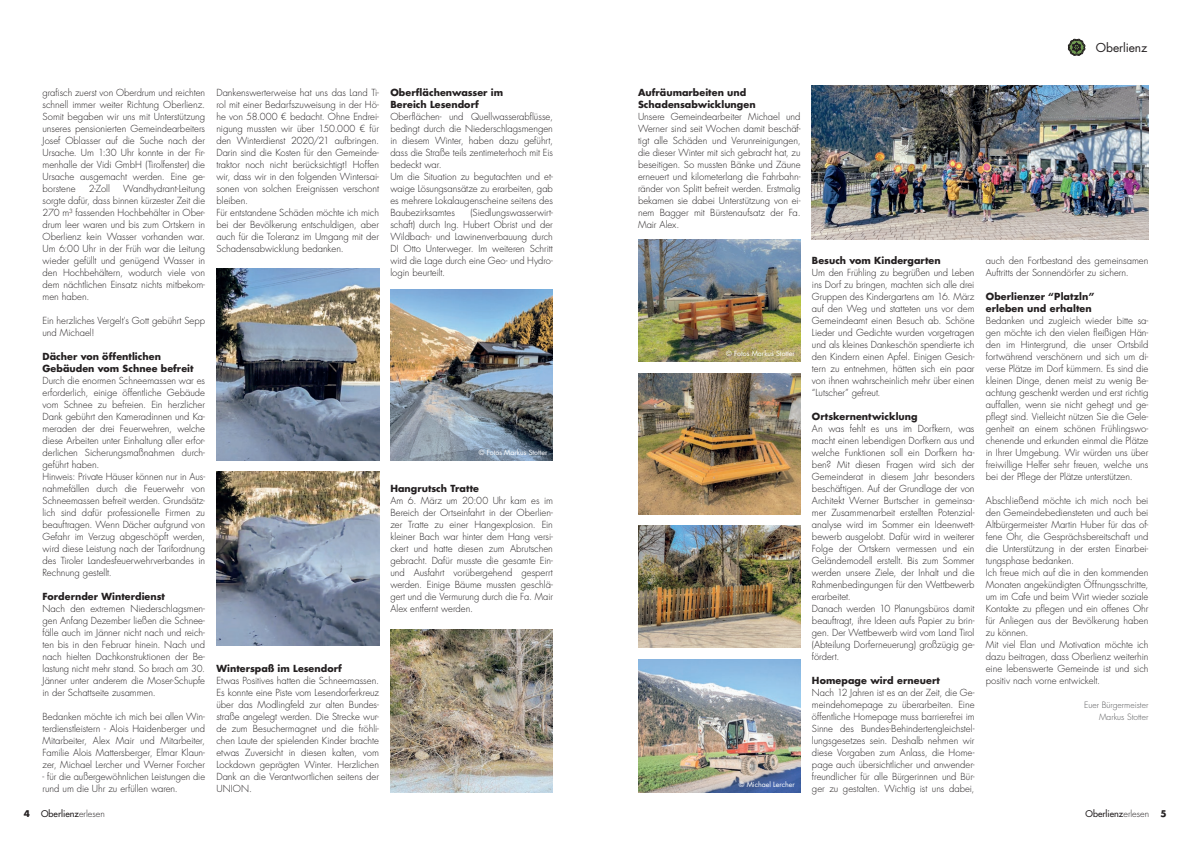
<style>
.page{position:relative;width:1191px;height:842px;background:#fff}
.page>*{position:absolute;margin:0;border:0;box-sizing:border-box;transform-origin:0 0}
.t1{font:12px "Futura LT Pro";letter-spacing:-.005em;color:#231f20}
.t2{font:300 9.5px/12px "Futura LT Pro";color:#231f20;text-align:justify}
.t3{font:700 9.5px/12px "Futura LT Pro";letter-spacing:.005em;color:#231f20}
.t4{font:500 9px "Futura LT Pro";color:#231f20}
.t5{font:300 8.5px/12px "Futura LT Pro";color:#57585a;text-align:right}
.t6{font:7px "Futura LT Pro";color:#fff}
.s1{font-weight:700}
.s2{font-weight:300}
</style>
<div class="page">
<svg style="left:1067px;top:38px;width:18px;height:18px"></svg>
<img style="left:216px;top:471px;width:163px;height:175px">
<img style="left:216px;top:269px;width:163px;height:191px">
<img style="left:390px;top:290px;width:163px;height:170px">
<img style="left:390px;top:629px;width:163px;height:163px">
<img style="left:638px;top:373px;width:162px;height:141px">
<img style="left:638px;top:526px;width:162px;height:122px">
<img style="left:638px;top:240px;width:162px;height:122px">
<img style="left:812px;top:85px;width:336px;height:155px">
<img style="left:638px;top:659px;width:162px;height:133px">
<p class="t2" style="left:43px;top:87px;width:164px">grafisch zuerst von Oberdrum und reichten schnell immer weiter Richtung Oberlienz.<br>Somit begaben wir uns mit Unterstützung unseres pensionierten Gemeindearbeiters Josef Oblasser auf die Suche nach der Ursache. Um 1:30 Uhr konnte in der Fir&shy;menhalle der Vidi GmbH (Tirolfenster) die Ursache ausgemacht werden. Eine ge&shy;borstene</p>
<p class="t2" style="left:43px;top:183px;width:164px;text-indent:81px">Wandhydrant-Leitung sorgte dafür, dass binnen kürzester Zeit die 270 m³ fassenden Hochbehälter in Ober&shy;drum leer waren und bis zum Ortskern in Oberlienz kein Wasser vorhanden war.<br>Um 6:00 Uhr in der Früh war die Leitung wieder gefüllt und genügend Wasser in den Hochbehältern, wodurch viele von dem nächtlichen Einsatz nichts mitbekom&shy;men haben.</p>
<p class="t2" style="left:43px;top:315px;width:164px">Ein herzliches Vergelt's Gott gebührt Sepp und Michael!</p>
<p class="t3" style="left:43px;top:350px;width:152px">Dächer von öffentlichen<br>Gebäuden vom Schnee befreit</p>
<p class="t2" style="left:43px;top:375px;width:164px;text-align:left">Durch die enormen Schneemassen war es erforderlich, einige öffentliche Gebäude vom Schnee zu befreien. Ein herzlicher Dank gebührt den Kameradinnen und Ka&shy;meraden der drei Feuerwehren, welche diese Arbeiten unter Einhaltung aller erfor&shy;derlichen Sicherungsmaßnahmen durch&shy;geführt haben.<br>Hinweis: Private Häuser können nur in Aus&shy;nahmefällen durch die Feuerwehr von Schneemassen befreit werden. Grundsätz&shy;lich sind dafür professionelle Firmen zu beauftragen. Wenn Dächer aufgrund von Gefahr im Verzug abgeschöpft werden, wird diese Leistung nach der Tarifordnung des Tiroler Landesfeuerwehrverbandes in Rechnung gestellt.</p>
<p class="t3" style="left:43px;top:590px;width:124px">Fordernder Winterdienst</p>
<p class="t2" style="left:43px;top:603px;width:164px">Nach den extremen Niederschlagsmen&shy;gen Anfang Dezember ließen die Schnee&shy;fälle auch im Jänner nicht nach und reich&shy;ten bis in den Februar hinein. Nach und nach hielten Dachkonstruktionen der Be&shy;lastung nicht mehr stand. So brach am 30.<br>Jänner unter anderem die Moser-Schupfe in der Schattseite zusammen.</p>
<p class="t2" style="left:43px;top:711px;width:164px">Bedanken möchte ich mich bei allen Win&shy;terdienstleistern - Alois Haidenberger und Mitarbeiter, Alex Mair und Mitarbeiter, Familie Alois Mattersberger, Elmar Klaun&shy;zer, Michael Lercher und Werner Forcher</p>
<p class="t2" style="left:43px;top:771px;width:164px">- für die außergewöhnlichen Leistungen die rund um die Uhr zu erfüllen waren.</p>
<p class="t2" style="left:89px;top:183px;width:23px">2-Zoll</p>
<p class="t2" style="left:216px;top:87px;width:164px;text-align:left">Dankenswerterweise hat uns das Land Ti&shy;rol mit einer Bedarfszuweisung in der Hö&shy;he von 58.000 € bedacht. Ohne Endrei&shy;nigung mussten wir über 150.000 € für den Winterdienst 2020/21 aufbringen.<br>Darin sind die Kosten für den Gemeinde&shy;traktor noch nicht berücksichtigt! Hoffen wir, dass wir in den folgenden Wintersai&shy;sonen von solchen Ereignissen verschont bleiben.<br>Für entstandene Schäden möchte ich mich bei der Bevölkerung entschuldigen, aber auch für die Toleranz im Umgang mit der Schadensabwicklung bedanken.</p>
<p class="t3" style="left:216px;top:662px;width:127px">Winterspaß im Lesendorf</p>
<p class="t2" style="left:216px;top:675px;width:164px">Etwas Positives hatten die Schneemassen.<br>Es konnte eine Piste vom Lesendorferkreuz über das Modlingfeld zur alten Bundes&shy;straße angelegt werden. Die Strecke wur&shy;de zum Besuchermagnet und die fröhli&shy;chen Laute der spielenden Kinder brachte etwas Zuversicht in diesen kalten, vom Lockdown geprägten Winter. Herzlichen Dank an die Verantwortlichen seitens der UNION.</p>
<p class="t3" style="left:390px;top:86px;width:114px">Oberflächenwasser im<br>Bereich Lesendorf</p>
<p class="t2" style="left:390px;top:111px;width:164px;text-align:left">Oberflächen- und Quellwasserabflüsse, bedingt durch die Niederschlagsmengen in diesem Winter, haben dazu geführt, dass die Straße teils zentimeterhoch mit Eis bedeckt war.<br>Um die Situation zu begutachten und et&shy;waige Lösungsansätze zu erarbeiten, gab es mehrere Lokalaugenscheine seitens des Baubezirksamtes</p>
<p class="t2" style="left:390px;top:207px;width:164px;text-indent:80px">(Siedlungswasserwirt&shy;schaft) durch Ing. Hubert Obrist und der Wildbach- und Lawinenverbauung durch DI Otto Unterweger. Im weiteren Schritt wird die Lage durch eine Geo- und Hydro&shy;login beurteilt.</p>
<p class="t6" style="left:479px;top:447px;width:70px">© Fotos Markus Stotter</p>
<p class="t3" style="left:390px;top:482px;width:90px">Hangrutsch Tratte</p>
<p class="t2" style="left:390px;top:495px;width:164px">Am 6. März um 20:00 Uhr kam es im Bereich der Ortseinfahrt in der Oberlien&shy;zer Tratte zu einer Hangexplosion. Ein kleiner Bach war hinter dem Hang versi&shy;ckert und hatte diesen zum Abrutschen gebracht. Dafür musste die gesamte Ein&shy;und Ausfahrt vorübergehend gesperrt werden. Einige Bäume mussten geschlä&shy;gert und die Vermurung durch die Fa. Mair Alex entfernt werden.</p>
<p class="t1" style="left:1095px;top:40px;width:53px">Oberlienz</p>
<p class="t3" style="left:638px;top:86px;width:119px">Aufräumarbeiten und<br>Schadensabwicklungen</p>
<p class="t2" style="left:638px;top:111px;width:164px">Unsere Gemeindearbeiter Michael und Werner sind seit Wochen damit beschäf&shy;tigt alle Schäden und Verunreinigungen, die dieser Winter mit sich gebracht hat, zu beseitigen. So mussten Bänke und Zäune erneuert und kilometerlang die Fahrbahn&shy;ränder von Splitt befreit werden. Erstmalig bekamen sie dabei Unterstützung von ei&shy;nem Bagger mit Bürstenaufsatz der Fa.<br>Mair Alex.</p>
<p class="t6" style="left:726px;top:349px;width:70px">© Fotos Markus Stotter</p>
<p class="t6" style="left:739px;top:779px;width:57px">© Michael Lercher</p>
<p class="t3" style="left:812px;top:254px;width:130px">Besuch vom Kindergarten</p>
<p class="t2" style="left:812px;top:267px;width:164px">Um den Frühling zu begrüßen und Leben ins Dorf zu bringen, machten sich alle drei Gruppen des Kindergartens am 16. März auf den Weg und statteten uns vor dem Gemeindeamt einen Besuch ab. Schöne Lieder und Gedichte wurden vorgetragen und als kleines Dankeschön spendierte ich den Kindern einen Apfel. Einigen Gesich&shy;tern zu entnehmen, hätten sich ein paar von ihnen wahrscheinlich mehr über einen “Lutscher” gefreut.</p>
<p class="t3" style="left:812px;top:410px;width:107px">Ortskernentwicklung</p>
<p class="t2" style="left:812px;top:423px;width:164px;text-align:left">An was fehlt es uns im Dorfkern, was macht einen lebendigen Dorfkern aus und welche Funktionen soll ein Dorfkern ha&shy;ben? Mit diesen Fragen wird sich der Gemeinderat in diesem Jahr besonders beschäftigen. Auf der Grundlage der von Architekt Werner Burtscher in gemeinsa&shy;mer Zusammenarbeit erstellten Potenzial&shy;analyse wird im Sommer ein Ideenwett&shy;bewerb ausgelobt. Dafür wird in weiterer Folge der Ortskern vermessen und ein Geländemodell erstellt. Bis zum Sommer werden unsere Ziele, der Inhalt und die Rahmenbedingungen für den Wettbewerb erarbeitet.<br>Danach werden 10 Planungsbüros damit beauftragt, ihre Ideen aufs Papier zu brin&shy;gen. Der Wettbewerb wird vom Land Tirol (Abteilung Dorferneuerung) großzügig ge&shy;fördert.</p>
<p class="t3" style="left:812px;top:674px;width:130px">Homepage wird erneuert</p>
<p class="t2" style="left:812px;top:687px;width:164px">Nach 12 Jahren ist es an der Zeit, die Ge&shy;meindehomepage zu überarbeiten. Eine öffentliche Homepage muss barrierefrei im Sinne des Bundes-Behindertengleichstel&shy;lungsgesetzes sein. Deshalb nehmen wir diese Vorgaben zum Anlass, die Home&shy;page auch übersichtlicher und anwender&shy;freundlicher für alle Bürgerinnen und Bür&shy;ger zu gestalten. Wichtig ist uns dabei,</p>
<p class="t2" style="left:986px;top:255px;width:164px">auch den Fortbestand des gemeinsamen<br>Auftritts der Sonnendörfer zu sichern.</p>
<p class="t3" style="left:986px;top:290px;width:110px">Oberlienzer “Platzln” erleben und erhalten</p>
<p class="t2" style="left:986px;top:315px;width:164px">Bedanken und zugleich wieder bitte sa&shy;gen möchte ich den vielen fleißigen Hän&shy;den im Hintergrund, die unser Ortsbild fortwährend verschönern und sich um di&shy;verse Plätze im Dorf kümmern. Es sind die kleinen Dinge, denen meist zu wenig Be&shy;achtung geschenkt werden und erst richtig auffallen, wenn sie nicht gehegt und ge&shy;pflegt sind. Vielleicht nützen Sie die Gele&shy;genheit an einem schönen Frühlingswo&shy;chenende und erkunden einmal die Plätze in Ihrer Umgebung. Wir würden uns über freiwillige Helfer sehr freuen, welche uns bei der Pflege der Plätze unterstützen.</p>
<p class="t2" style="left:986px;top:495px;width:164px;text-align:left">Abschließend möchte ich mich noch bei den Gemeindebediensteten und auch bei Altbürgermeister Martin Huber für das of&shy;fene Ohr, die Gesprächsbereitschaft und die Unterstützung in der ersten Einarbei&shy;tungsphase bedanken.<br>Ich freue mich auf die in den kommenden Monaten angekündigten Öffnungsschritte, um im Cafe und beim Wirt wieder soziale Kontakte zu pflegen und ein offenes Ohr für Anliegen aus der Bevölkerung haben zu können.<br>Mit viel Elan und Motivation möchte ich dazu beitragen, dass Oberlienz weiterhin eine lebenswerte Gemeinde ist und sich positiv nach vorne entwickelt.</p>
<p class="t5" style="left:1084px;top:699px;width:66px">Euer Bürgermeister<br>Markus Stotter</p>
<p class="t4" style="left:24px;top:807px;width:83px"><span class="s1">4</span> Oberlienz<span class="s2">erlesen</span></p>
<p class="t4" style="left:1085px;top:807px;width:83px">Oberlienz<span class="s2">erlesen</span> <span class="s1">5</span></p>
</div>
